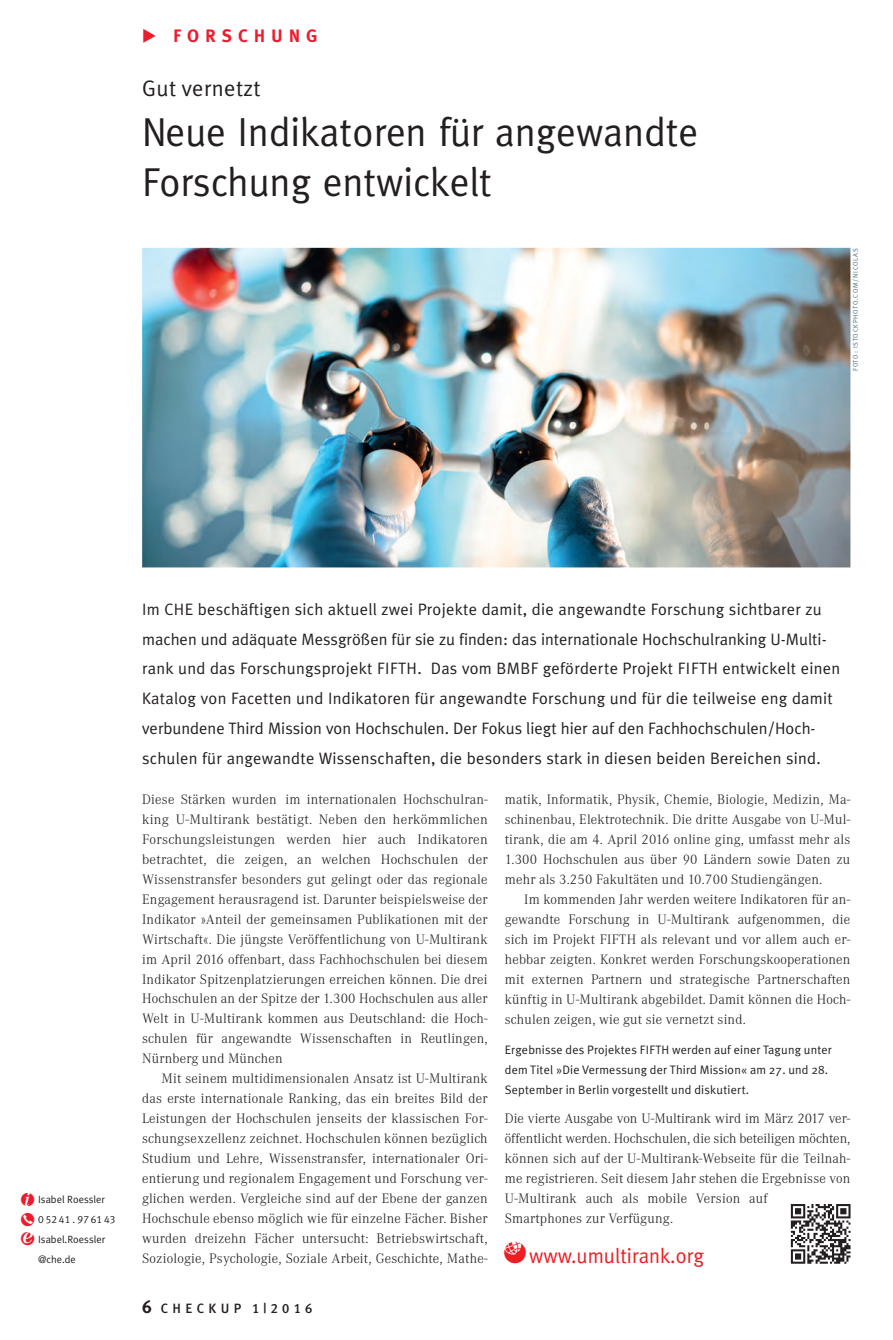
<style>
.page{position:relative;width:893px;height:1340px;background:#fff}
.page>*{position:absolute;margin:0;border:0;box-sizing:border-box;transform-origin:0 0}
.t1{font:40.5px/49.8px "Meta";color:#231f20}
.t2{font:22.5px "Meta Plus Normal";letter-spacing:.015em;color:#231f20}
.t3{font:21px "Meta Plus Normal";color:#ee1d23}
.t4{font:700 18px "Meta Plus";letter-spacing:.33em;color:#ee1b2d}
.t5{font:16.5px/29.8px "Meta Plus Normal";letter-spacing:.015em;color:#231f20}
.t6{font:300 14.25px/20px "Corporate A";letter-spacing:.015em;color:#231f20;text-align:justify}
.t7{font:13.5px "Meta Plus Medium Caps";letter-spacing:.32em;color:#231f20}
.t8{font:12.3px/20px "Meta Plus Normal";letter-spacing:.015em;color:#231f20}
.t9{font:10.5px/20px "Meta Plus Normal";color:#231f20}
.t10{font:10.5px "Meta Plus Normal Caps";letter-spacing:.015em;color:#231f20}
.t11{font:6.75px "Meta Plus Normal";letter-spacing:.105em;color:#456f82}
.s1{font-family:"Meta Plus Bold Caps";font-size:18px}
</style>
<div class="page">
<img style="left:142px;top:248px;width:708px;height:319px">
<svg style="left:790px;top:1204px;width:61px;height:60px"></svg>
<svg style="left:791px;top:1204px;width:59px;height:59px"></svg>
<p class="t4" style="left:173px;top:26px;width:146px">FORSCHUNG</p>
<h2 class="t2" style="left:142px;top:75px;width:120px">Gut vernetzt</h2>
<h1 class="t1" style="left:142px;top:107px;width:558px">Neue Indikatoren für angewandte<br>Forschung entwickelt</h1>
<p class="t11" style="left:852px;top:371px;width:124px;rotate:-90deg">FOTO: ISTOCKPHOTO.COM/NICOLAS</p>
<p class="t9" style="left:38px;top:1189px;width:68px">Isabel Roessler</p>
<p class="t10" style="left:38px;top:1212px;width:79px">05241.976143</p>
<p class="t9" style="left:38px;top:1229px;width:69px">Isabel.Roessler @che.de</p>
<p class="t5" style="left:142px;top:594px;width:699px">Im CHE beschäftigen sich aktuell zwei Projekte damit, die angewandte Forschung sichtbarer zu machen und adäquate Messgrößen für sie zu finden: das internationale Hochschulranking U-Multi - rank und das Forschungsprojekt FIFTH. Das vom BMBF geförderte Projekt FIFTH entwickelt einen Katalog von Facetten und Indikatoren für angewandte Forschung und für die teilweise eng damit verbundene Third Mission von Hochschulen. Der Fokus liegt hier auf den Fachhochschulen/Hoch - schulen für angewandte Wissenschaften, die besonders stark in diesen beiden Bereichen sind.</p>
<p class="t6" style="left:142px;top:789px;width:347px">Diese Stärken wurden im internationalen Hochschulran&shy;king U-Multirank bestätigt. Neben den herkömmlichen Forschungsleistungen werden hier auch Indikatoren betrachtet, die zeigen, an welchen Hochschulen der Wissenstransfer besonders gut gelingt oder das regionale Engagement herausragend ist. Darunter beispielsweise der Indikator »Anteil der gemeinsamen Publikationen mit der Wirtschaft«. Die jüngste Veröffentlichung von U-Multirank im April 2016 offenbart, dass Fachhochschulen bei diesem Indikator Spitzenplatzierungen erreichen können. Die drei Hochschulen an der Spitze der 1.300 Hochschulen aus aller Welt in U-Multirank kommen aus Deutschland: die Hoch&shy;schulen für angewandte Wissenschaften in Reutlingen, Nürnberg und München</p>
<p class="t6" style="left:142px;top:1068px;width:347px;text-indent:20px">Mit seinem multidimensionalen Ansatz ist U-Multirank das erste internationale Ranking, das ein breites Bild der Leistungen der Hochschulen jenseits der klassischen For&shy;schungsexzellenz zeichnet. Hochschulen können bezüglich Studium und Lehre, Wissenstransfer, internationaler Ori&shy;entierung und regionalem Engagement und Forschung ver&shy;glichen werden. Vergleiche sind auf der Ebene der ganzen Hochschule ebenso möglich wie für einzelne Fächer. Bisher wurden dreizehn Fächer untersucht: Betriebswirtschaft, Soziologie, Psychologie, Soziale Arbeit, Geschichte, Mathe-</p>
<p class="t7" style="left:142px;top:1299px;width:172px"><span class="s1">6</span> CHECKUP 1|2016</p>
<p class="t6" style="left:505px;top:789px;width:347px">matik, Informatik, Physik, Chemie, Biologie, Medizin, Ma&shy;schinenbau, Elektrotechnik. Die dritte Ausgabe von U-Mul&shy;tirank, die am 4. April 2016 online ging, umfasst mehr als 1.300 Hochschulen aus über 90 Ländern sowie Daten zu mehr als 3.250 Fakultäten und 10.700 Studiengängen.</p>
<p class="t6" style="left:505px;top:889px;width:347px;text-indent:19px">Im kommenden Jahr werden weitere Indikatoren für an&shy;gewandte Forschung in U-Multirank aufgenommen, die sich im Projekt FIFTH als relevant und vor allem auch er&shy;hebbar zeigten. Konkret werden Forschungskooperationen mit externen Partnern und strategische Partnerschaften künftig in U-Multirank abgebildet. Damit können die Hoch&shy;schulen zeigen, wie gut sie vernetzt sind.</p>
<p class="t8" style="left:505px;top:1039px;width:329px">Ergebnisse des Projektes FIFTH werden auf einer Tagung unter dem Titel »Die Vermessung der Third Mission« am 27. und 28.<br>September in Berlin vorgestellt und diskutiert.</p>
<p class="t6" style="left:505px;top:1108px;width:347px;text-align:left">Die vierte Ausgabe von U-Multirank wird im März 2017 ver - öffentlicht werden. Hochschulen, die sich beteiligen möchten, können sich auf der U-Multirank-Webseite für die Teilnah&shy;me registrieren. Seit diesem Jahr stehen die Ergebnisse von U-Multirank auch als mobile Version auf<br>Smartphones zur Verfügung.</p>
<h3 class="t3" style="left:529px;top:1243px;width:176px">www.umultirank.org</h3>
</div>
